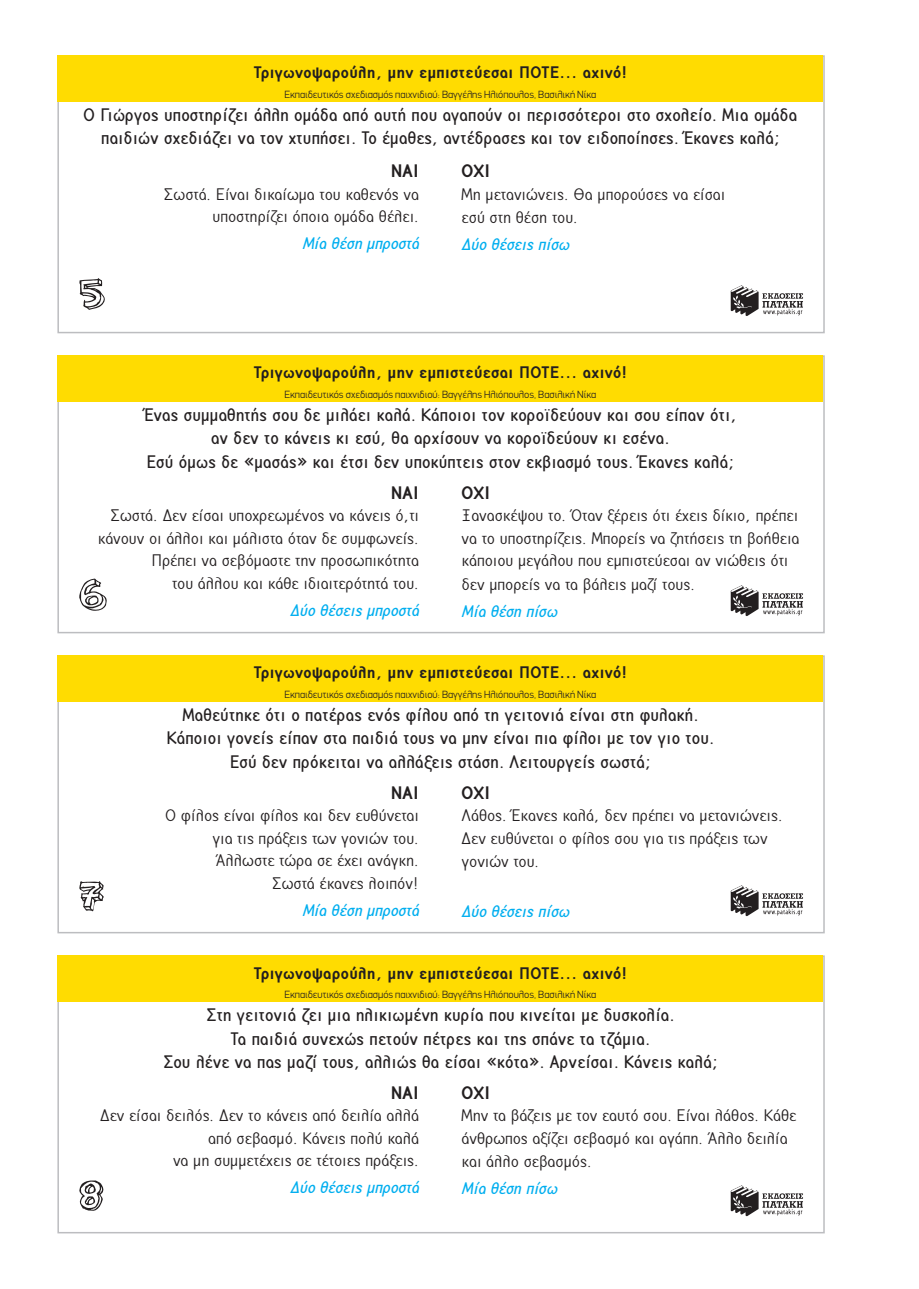
<style>
.page{position:relative;width:919px;height:1289px;background:#fff}
.page>*{position:absolute;margin:0;border:0;box-sizing:border-box;transform-origin:0 0}
.t1{font:52.5px "PF Amateur";color:#231f20}
.t2{font:500 19.5px/23.4px "PF Report";letter-spacing:.01em;color:#231f20;text-align:center}
.t3{font:700 19.5px "PF Report";color:#231f20}
.t4{font:18px/22.5px "PF Report";color:#231f20;text-align:right}
.t5{font:700 18px "PF Report";letter-spacing:.02em;color:#231f20}
.t6{font:italic 500 18px "PF Report";color:#00aeef}
.t7{font:300 10.5px "PF Din Display";color:#231f20}
</style>
<div class="page">
<div style="left:57px;top:55px;width:767px;height:278px;background:#fff;border:2px solid #bcbdc0"></div>
<div style="left:57px;top:55px;width:766px;height:47px;background:#ffdc01"></div>
<svg style="left:730px;top:285px;width:73px;height:31px"></svg>
<div style="left:57px;top:355px;width:767px;height:278px;background:#fff;border:2px solid #bcbdc0"></div>
<div style="left:57px;top:355px;width:766px;height:47px;background:#ffdc01"></div>
<svg style="left:730px;top:585px;width:73px;height:31px"></svg>
<div style="left:57px;top:655px;width:767px;height:278px;background:#fff;border:2px solid #bcbdc0"></div>
<div style="left:57px;top:655px;width:766px;height:47px;background:#ffdc01"></div>
<svg style="left:730px;top:885px;width:73px;height:31px"></svg>
<div style="left:57px;top:955px;width:767px;height:278px;background:#fff;border:2px solid #bcbdc0"></div>
<div style="left:57px;top:955px;width:766px;height:47px;background:#ffdc01"></div>
<svg style="left:730px;top:1185px;width:73px;height:31px"></svg>
<p class="t5" style="left:254px;top:63px;width:375px">Τριγωνοψαρούλη, μην εμπιστεύεσαι ΠΟΤΕ... αχινό!</p>
<p class="t7" style="left:284px;top:88px;width:313px">Εκπαιδευτικός σχεδιασμός παιχνιδιού: Βαγγέλης Ηλιόπουλος, Βασιλική Νίκα</p>
<p class="t2" style="left:83px;top:103px;width:715px">Ο Γιώργος υποστηρίζει άλλη ομάδα από αυτή που αγαπούν οι περισσότεροι στο σχολείο. Μια ομάδα παιδιών σχεδιάζει να τον χτυπήσει. Το έμαθες, αντέδρασες και τον ειδοποίησες. Έκανες καλά;</p>
<p class="t3" style="left:391px;top:161px;width:29px">ΝΑΙ</p>
<p class="t4" style="left:164px;top:183px;width:257px">Σωστά. Είναι δικαίωμα του καθενός να υποστηρίζει όποια ομάδα θέλει.</p>
<p class="t6" style="left:302px;top:234px;width:122px">Μία θέση μπροστά</p>
<p class="t3" style="left:461px;top:161px;width:30px">ΟΧΙ</p>
<p class="t4" style="left:461px;top:183px;width:265px;line-height:23.4px;text-align:left">Μη μετανιώνεις. Θα μπορούσες να είσαι εσύ στη θέση του.</p>
<p class="t6" style="left:461px;top:235px;width:113px">Δύο θέσειςπίσω</p>
<h1 class="t1" style="left:79px;top:266px;width:28px">5</h1>
<p class="t5" style="left:254px;top:363px;width:375px">Τριγωνοψαρούλη, μην εμπιστεύεσαι ΠΟΤΕ... αχινό!</p>
<p class="t7" style="left:284px;top:388px;width:313px">Εκπαιδευτικός σχεδιασμός παιχνιδιού: Βαγγέλης Ηλιόπουλος, Βασιλική Νίκα</p>
<p class="t2" style="left:144px;top:403px;width:593px">Ένας συμμαθητής σου δε μιλάει καλά. Κάποιοι τον κοροϊδεύουν και σου είπαν ότι, αν δεν το κάνεις κι εσύ, θα αρχίσουν να κοροϊδεύουν κι εσένα.<br>Εσύ όμως δε «μασάς» και έτσι δεν υποκύπτεις στον εκβιασμό τους. Έκανες καλά;</p>
<p class="t3" style="left:391px;top:482px;width:29px">ΝΑΙ</p>
<p class="t4" style="left:98px;top:504px;width:323px">Σωστά. Δεν είσαι υποχρεωμένος να κάνεις ό,τι κάνουν οι άλλοι και μάλιστα όταν δε συμφωνείς.<br>Πρέπει να σεβόμαστε την προσωπικότητα<br>του άλλου και κάθε ιδιαιτερότητά του.</p>
<p class="t6" style="left:290px;top:600px;width:134px">Δύο θέσειςμπροστά</p>
<p class="t3" style="left:461px;top:482px;width:30px">ΟΧΙ</p>
<p class="t4" style="left:461px;top:504px;width:339px;text-align:left">Ξανασκέψου το. Όταν ξέρεις ότι έχεις δίκιο, πρέπει να το υποστηρίζεις. Μπορείς να ζητήσεις τη βοήθεια κάποιου μεγάλου που εμπιστεύεσαι αν νιώθεις ότι δεν μπορείς να τα βάλεις μαζί τους.</p>
<h1 class="t1" style="left:79px;top:566px;width:30px">6</h1>
<p class="t6" style="left:461px;top:601px;width:101px">Μία θέση πίσω</p>
<h1 class="t1" style="left:79px;top:866px;width:27px">7</h1>
<p class="t5" style="left:254px;top:663px;width:375px">Τριγωνοψαρούλη, μην εμπιστεύεσαι ΠΟΤΕ... αχινό!</p>
<p class="t7" style="left:284px;top:688px;width:313px">Εκπαιδευτικός σχεδιασμός παιχνιδιού: Βαγγέλης Ηλιόπουλος, Βασιλική Νίκα</p>
<p class="t2" style="left:167px;top:703px;width:548px">Μαθεύτηκε ότι ο πατέρας ενός φίλου από τη γειτονιά είναι στη φυλακή.<br>Κάποιοι γονείς είπαν στα παιδιά τους να μην είναι πια φίλοι με τον γιο του.<br>Εσύ δεν πρόκειται να αλλάξεις στάση. Λειτουργείς σωστά;</p>
<p class="t3" style="left:391px;top:782px;width:29px">ΝΑΙ</p>
<p class="t4" style="left:165px;top:804px;width:255px">Ο φίλος είναι φίλος και δεν ευθύνεται για τις πράξεις των γονιών του.<br>Άλλωστε τώρα σε έχει ανάγκη.<br>Σωστά έκανες λοιπόν!</p>
<p class="t6" style="left:302px;top:900px;width:122px">Μία θέση μπροστά</p>
<p class="t3" style="left:461px;top:782px;width:30px">ΟΧΙ</p>
<p class="t4" style="left:461px;top:804px;width:323px;line-height:23px;text-align:left">Λάθος. Έκανες καλά, δεν πρέπει να μετανιώνεις.<br>Δεν ευθύνεται ο φίλος σου για τις πράξεις των γονιών του.</p>
<p class="t6" style="left:461px;top:901px;width:113px">Δύο θέσειςπίσω</p>
<p class="t5" style="left:254px;top:963px;width:375px">Τριγωνοψαρούλη, μην εμπιστεύεσαι ΠΟΤΕ... αχινό!</p>
<p class="t7" style="left:284px;top:988px;width:313px">Εκπαιδευτικός σχεδιασμός παιχνιδιού: Βαγγέλης Ηλιόπουλος, Βασιλική Νίκα</p>
<p class="t2" style="left:163px;top:1003px;width:556px">Στη γειτονιά ζει μια ηλικιωμένη κυρία που κινείται με δυσκολία.<br>Τα παιδιά συνεχώς πετούν πέτρες και της σπάνε τα τζάμια.<br>Σου λένε να πας μαζί τους, αλλιώς θα είσαι «κότα». Αρνείσαι. Κάνεις καλά;</p>
<p class="t3" style="left:391px;top:1082px;width:29px">ΝΑΙ</p>
<p class="t4" style="left:100px;top:1104px;width:320px">Δεν είσαι δειλός. Δεν το κάνεις από δειλία αλλά από σεβασμό. Κάνεις πολύ καλά<br>να μη συμμετέχεις σε τέτοιες πράξεις.</p>
<p class="t6" style="left:290px;top:1178px;width:134px">Δύο θέσειςμπροστά</p>
<p class="t3" style="left:461px;top:1082px;width:30px">ΟΧΙ</p>
<p class="t4" style="left:461px;top:1104px;width:336px;line-height:23px;text-align:left">Μην τα βάζεις με τον εαυτό σου. Είναι λάθος. Κάθε άνθρωπος αξίζει σεβασμό και αγάπη. Άλλο δειλία και άλλο σεβασμός.</p>
<p class="t6" style="left:461px;top:1179px;width:101px">Μία θέση πίσω</p>
<h1 class="t1" style="left:79px;top:1165px;width:27px">8</h1>
</div>
